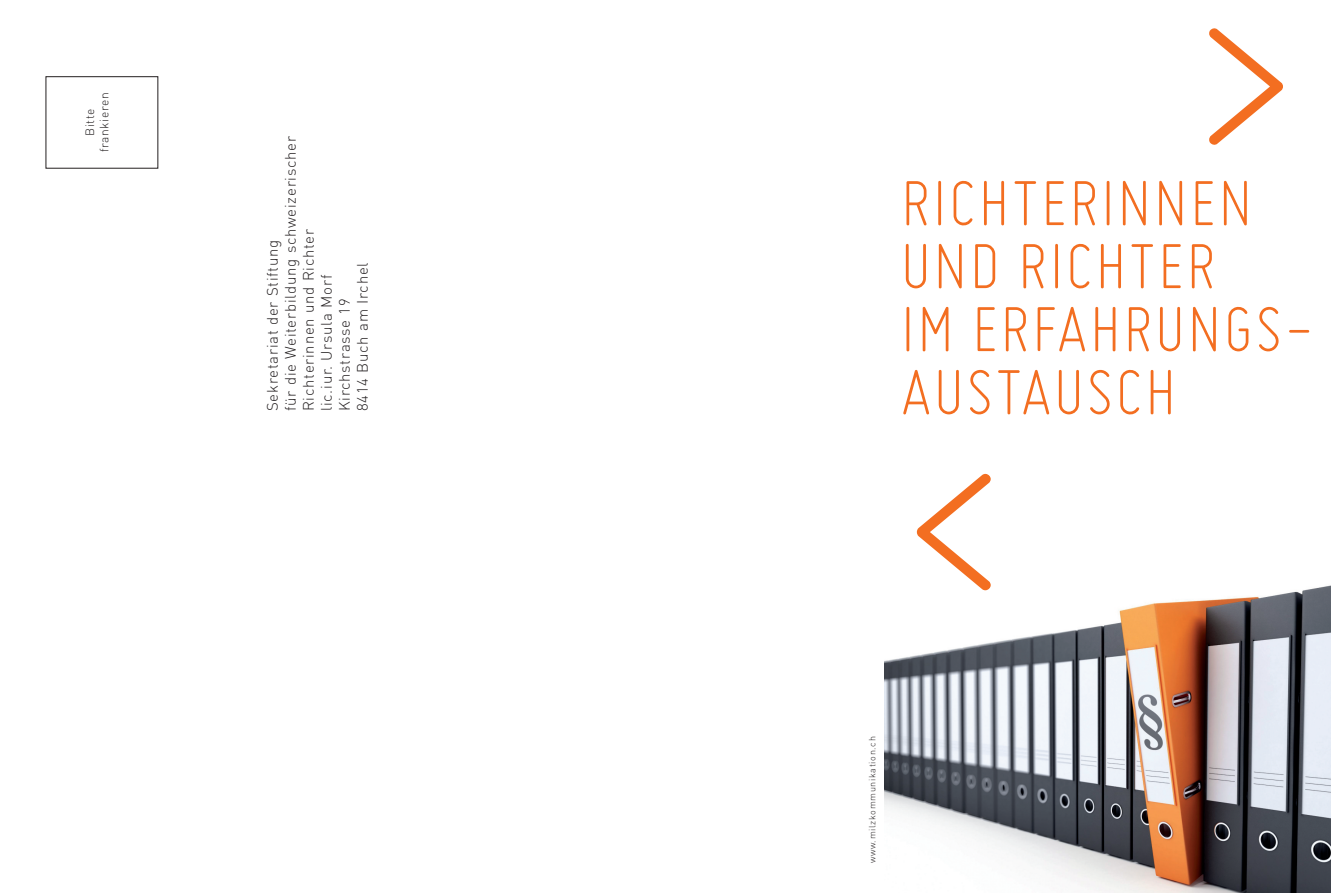
<style>
.page{position:relative;width:1331px;height:893px;background:#fff}
.page>*{position:absolute;margin:0;border:0;box-sizing:border-box;transform-origin:0 0}
.t1{font:300 265.5px "Miso";color:#f36e21}
.t2{font:300 72px/63px "Miso";letter-spacing:.025em;color:#f36e21}
.t3{font:300 15px/18px "DIN";letter-spacing:.05em;color:#231f20}
.t4{font:300 12px/14.4px "DIN";letter-spacing:.05em;color:#231f20;text-align:center}
.t5{font:300 9px "DIN";letter-spacing:.075em;color:#231f20}
</style>
<div class="page">
<img style="left:884px;top:585px;width:447px;height:308px">
<p class="t4" style="left:83px;top:152px;width:61px;rotate:-90deg">Bitte frankieren</p>
<p class="t3" style="left:264px;top:411px;width:277px;rotate:-90deg">Sekretariat der Stiftung<br>für die Weiterbildung schweizerischer<br>Richterinnen und Richter<br>lic.iur. Ursula Morf<br>Kirchstrasse 19<br>8414 Buch am Irchel</p>
<h1 class="t1" style="left:1189px;top:-4px;width:112px">&gt;</h1>
<h2 class="t2" style="left:901px;top:179px;width:415px">RICHTERINNEN<br>UND RICHTER<br>IM ERFAHRUNGS-<br>AUSTAUSCH</h2>
<h1 class="t1" style="left:901px;top:442px;width:112px">&lt;</h1>
<p class="t5" style="left:867px;top:863px;width:128px;rotate:-90deg">www.milzkommunikation.ch</p>
</div>
